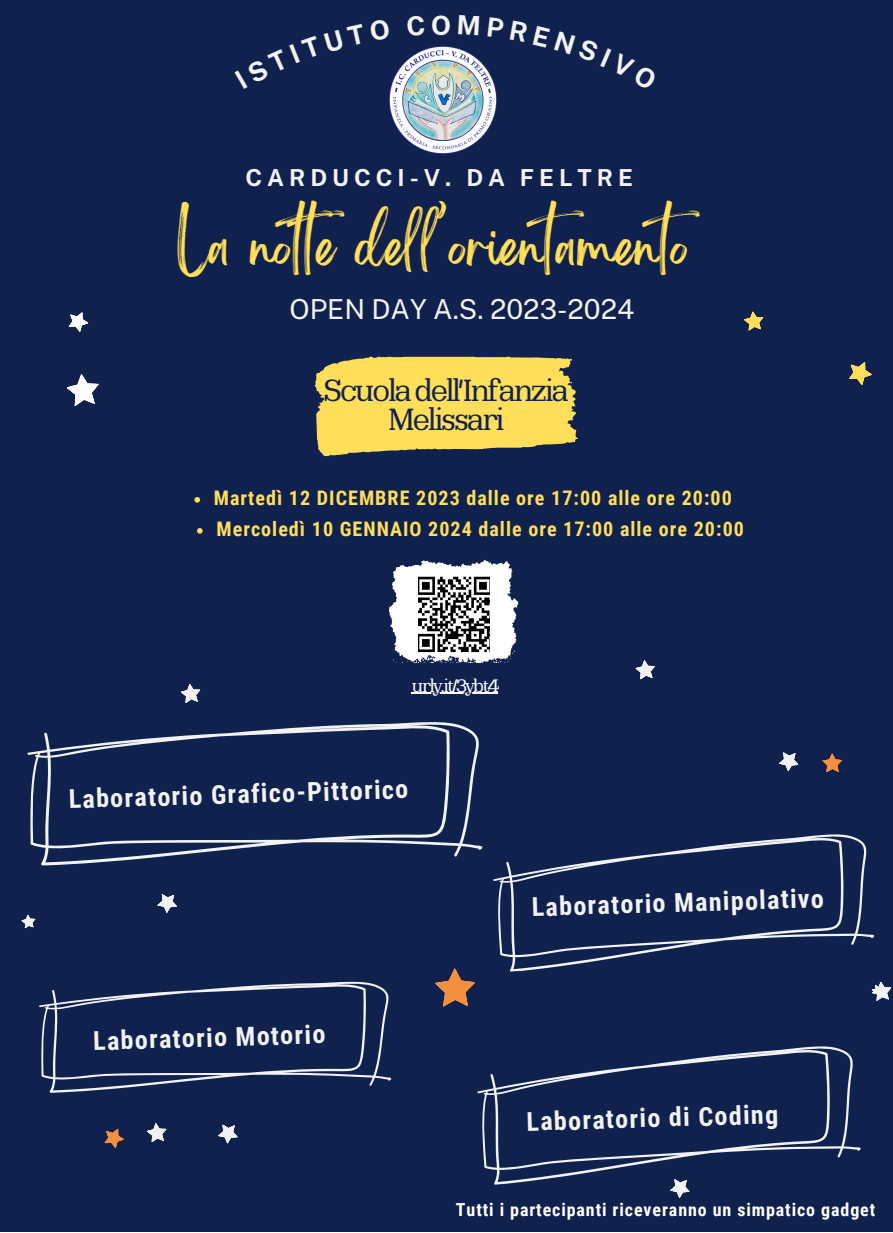
<style>
.page{position:relative;width:893px;height:1233px;background:#fff}
.page>*{position:absolute;margin:0;border:0;box-sizing:border-box;transform-origin:0 0}
.t1{font:49.05px "Brightwall";color:#ffde59}
.t2{font:30.45px "Santiphap";letter-spacing:-.11em;color:#10214d}
.t3{font:27.6px "Public Sans";color:#f1f2f2}
.t4{font:700 26.1px "Roboto Condensed";color:#f1f2f2}
.t5{font:700 23.4px "Public Sans";letter-spacing:.21em;color:#f1f2f2}
.t6{font:700 20.1px "Roboto Condensed";letter-spacing:.05em;color:#ffde59}
.t7{font:700 18px "Roboto Condensed";letter-spacing:.05em;color:#fff}
.t8{font:18px "Santiphap";letter-spacing:-.11em;color:#fff}
</style>
<div class="page">
<div style="left:0;top:0;width:892px;height:1232px;background:#10214d"></div>
<svg style="left:68px;top:312px;width:20px;height:20px"></svg>
<svg style="left:849px;top:362px;width:23px;height:23px"></svg>
<svg style="left:104px;top:1128px;width:20px;height:20px"></svg>
<svg style="left:744px;top:311px;width:20px;height:20px"></svg>
<svg style="left:147px;top:1123px;width:20px;height:20px"></svg>
<svg style="left:66px;top:374px;width:33px;height:32px"></svg>
<img style="left:389px;top:46px;width:107px;height:107px">
<svg style="left:635px;top:660px;width:20px;height:20px"></svg>
<svg style="left:21px;top:915px;width:15px;height:13px"></svg>
<svg style="left:181px;top:684px;width:20px;height:19px"></svg>
<svg style="left:315px;top:357px;width:262px;height:99px;background:#e4c957"></svg>
<svg style="left:389px;top:560px;width:129px;height:102px"></svg>
<img style="left:418px;top:573px;width:71px;height:81px">
<hr style="left:411px;top:693px;width:86px;height:1px;background:#fff">
<svg style="left:27px;top:722px;width:456px;height:144px"></svg>
<svg style="left:194px;top:497px;width:6px;height:6px"></svg>
<svg style="left:197px;top:528px;width:6px;height:6px"></svg>
<svg style="left:39px;top:981px;width:353px;height:112px"></svg>
<svg style="left:477px;top:1046px;width:384px;height:139px"></svg>
<svg style="left:493px;top:834px;width:382px;height:138px"></svg>
<svg style="left:822px;top:753px;width:21px;height:19px"></svg>
<svg style="left:779px;top:752px;width:20px;height:20px"></svg>
<svg style="left:218px;top:1124px;width:20px;height:20px"></svg>
<svg style="left:872px;top:981px;width:20px;height:20px"></svg>
<svg style="left:669px;top:1179px;width:21px;height:19px"></svg>
<svg style="left:435px;top:968px;width:40px;height:39px"></svg>
<svg style="left:157px;top:894px;width:20px;height:19px"></svg>
<p class="t5" style="left:245px;top:164px;width:389px">CARDUCCI-V. DA FELTRE</p>
<p class="t1" style="left:177px;top:228px;width:541px">La note dell’orientamento</p>
<p class="t3" style="left:289px;top:293px;width:346px">OPEN DAY A.S. 2023-2024</p>
<p class="t2" style="left:323px;top:377px;width:248px">Scuoladell’Infanzia</p>
<p class="t2" style="left:387px;top:405px;width:119px">Melissari</p>
<p class="t6" style="left:214px;top:486px;width:519px">Martedì 12 DICEMBRE 2023 dalle ore 17:00 alle ore 20:00</p>
<p class="t6" style="left:216px;top:517px;width:529px">Mercoledì 10 GENNAIO 2024 dalle ore 17:00 alle ore 20:00</p>
<p class="t8" style="left:411px;top:677px;width:90px">urly.it/3ybt4</p>
<p class="t4" style="left:68px;top:785px;width:341px;rotate:-2deg">Laboratorio Grafico-Pittorico</p>
<p class="t4" style="left:93px;top:1026px;width:234px;rotate:-2deg">Laboratorio Motorio</p>
<p class="t4" style="left:531px;top:893px;width:294px;rotate:-2deg">Laboratorio Manipolativo</p>
<p class="t4" style="left:526px;top:1107px;width:253px;rotate:-2deg">Laboratorio di Coding</p>
<p class="t7" style="left:456px;top:1200px;width:421px">Tutti i partecipanti riceveranno un simpatico gadget</p>
</div>
